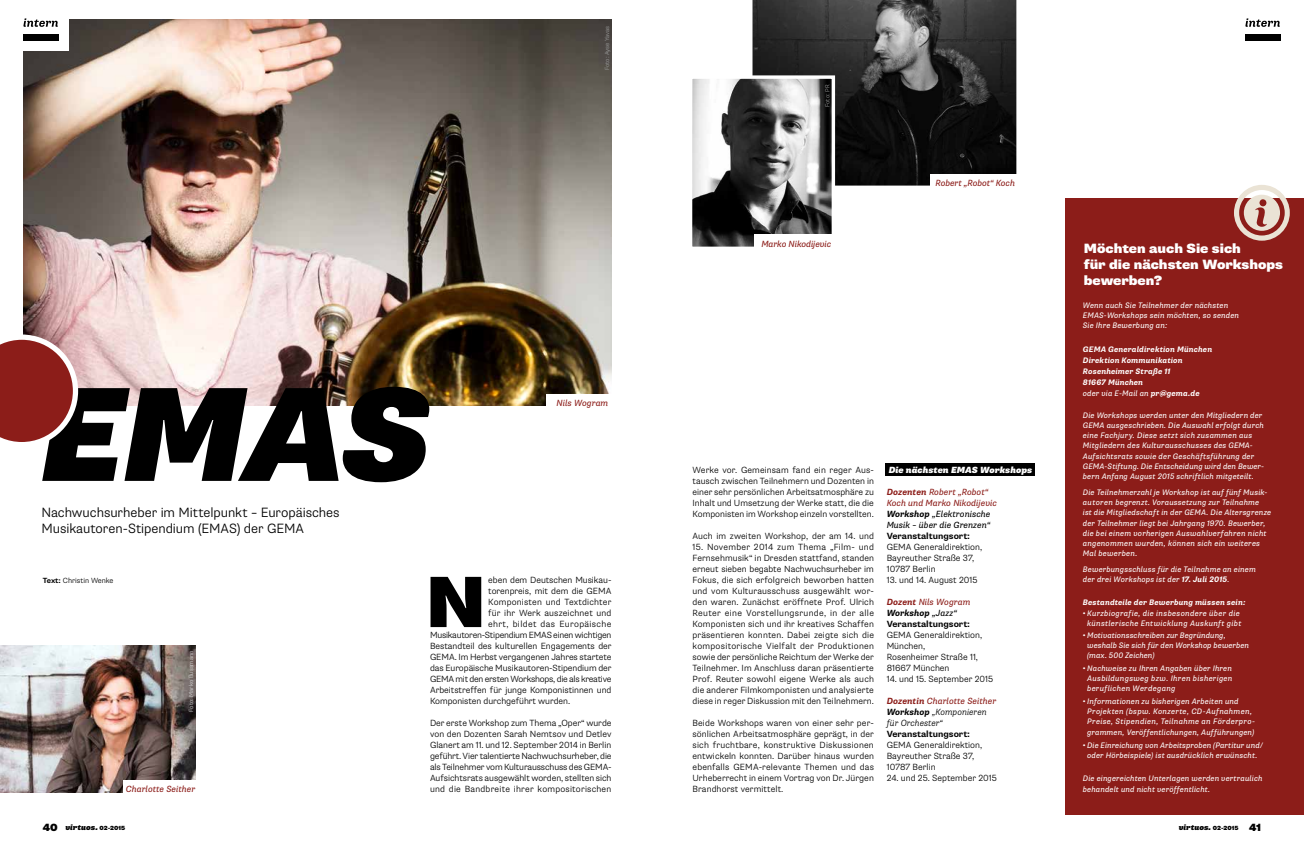
<style>
.page{position:relative;width:1304px;height:842px;background:#fff}
.page>*{position:absolute;margin:0;border:0;box-sizing:border-box;transform-origin:0 0}
.t1{font:900 72.8px "Supria Sans";color:#000}
.t2{font:300 13.5px/16.2px "Supria Sans";letter-spacing:-.005em;color:#000}
.t3{font:900 13.5px/16.2px "Supria Sans";color:#fff}
.t4{font:300 9px/11px "Supria Sans";color:#000;text-align:justify}
.t5{font:italic 9px/11px "Supria Sans";color:#8c1d19}
.t6{font:700 9px/11px "Supria Sans";color:#000}
.t7{font:300 9px "Supria Sans";letter-spacing:-.025em;color:#000}
.t8{font:italic 300 9px/11px "Supria Sans";color:#000}
.t9{font:300 9px "Supria Sans";letter-spacing:.02em;color:#000}
.t10{font:300 9px "Supria Sans";letter-spacing:.04em;color:#000}
.t11{font:italic 900 9px "Supria Sans";color:#fff}
.t12{font:italic 8px/10.1px "Supria Sans";letter-spacing:.015em;color:#fff}
.t13{font:italic 700 8px/11px "Supria Sans";letter-spacing:.01em;color:#fff}
.t14{font:italic 8px/10.1px "Supria Sans";letter-spacing:.035em;color:#fff;text-align:center}
.t15{font:italic 900 8px "Supria Sans";color:#000}
.t16{font:300 7.5px "Supria Sans";color:#000}
.t17{font:300 6px "Supria Sans";color:#9c9d9d}
.t18{font:300 6px "Supria Sans";color:#cfd0d0}
.s1{font-weight:700}
.s2{font-weight:700;color:#000}
.s3{color:#000}
.s4{font-style:italic;color:#8c1d19}
.s5{font-weight:400;font-style:italic;color:#8c1d19}
.s6{font-style:italic}
.s7{font-weight:400;font-style:italic}
.s8{font-weight:700;color:#8c1d19}
.s9{font-weight:400;color:#8c1d19}
.s10{font-weight:400}
.s11{font-style:normal;font-size:10.5px}
.s12{font-style:normal;font-size:6px}
</style>
<div class="page">
<div style="left:1066px;top:198px;width:238px;height:617px;background:#8c1d19"></div>
<svg style="left:1234px;top:185px;width:56px;height:56px"></svg>
<svg style="left:1245px;top:18px;width:35px;height:9px"></svg>
<div style="left:1245px;top:34px;width:36px;height:7px;background:#000"></div>
<img style="left:23px;top:20px;width:589px;height:386px">
<svg style="left:0;top:334px;width:429px;height:148px"></svg>
<div style="left:13px;top:0;width:56px;height:50px;background:#fff"></div>
<svg style="left:23px;top:18px;width:35px;height:9px"></svg>
<div style="left:23px;top:34px;width:36px;height:7px;background:#000"></div>
<svg style="left:752px;top:0;width:265px;height:186px;background:#2c2c2c"></svg>
<img style="left:0;top:645px;width:196px;height:147px">
<img style="left:693px;top:79px;width:138px;height:167px">
<div style="left:689px;top:75px;width:146px;height:175px;border:3px solid #fff"></div>
<div style="left:886px;top:463px;width:149px;height:13px;background:#000"></div>
<div style="left:547px;top:394px;width:65px;height:12px;background:#fff"></div>
<div style="left:930px;top:175px;width:87px;height:19px;background:#fff"></div>
<div style="left:754px;top:234px;width:82px;height:20px;background:#fff"></div>
<div style="left:123px;top:780px;width:74px;height:19px;background:#fff"></div>
<h2 class="t2" style="left:41px;top:504px;width:300px">Nachwuchsurheber im Mittelpunkt – Europäisches<br>Musikautoren-Stipendium (EMAS) der GEMA</h2>
<p class="t16" style="left:43px;top:576px;width:72px"><span class="s1">Text:</span> Christin Wenke</p>
<p class="t18" style="left:188px;top:712px;width:63px;rotate:-90deg">Foto: Marko Bussmann</p>
<p class="t5" style="left:126px;top:784px;width:71px">Charlotte Seither</p>
<p class="t17" style="left:604px;top:70px;width:46px;rotate:-90deg">Foto: Ayse Yavas</p>
<p class="t5" style="left:557px;top:398px;width:53px">Nils Wogram</p>
<h1 class="t1" style="left:426px;top:557px;width:62px">N</h1>
<p class="t4" style="left:488px;top:575px;width:125px">eben dem Deutschen Musikau-</p>
<p class="t4" style="left:488px;top:586px;width:125px">torenpreis, mit dem die GEMA</p>
<p class="t9" style="left:488px;top:597px;width:125px">Komponisten und Textdichter</p>
<p class="t4" style="left:488px;top:608px;width:125px">für ihr Werk auszeichnet und</p>
<p class="t10" style="left:488px;top:619px;width:125px">ehrt, bildet das Europäische</p>
<p class="t7" style="left:430px;top:630px;width:183px">Musikautoren-Stipendium EMAS einen wichtigen</p>
<p class="t4" style="left:430px;top:641px;width:183px">Bestandteil des kulturellen Engagements der</p>
<p class="t4" style="left:430px;top:652px;width:183px">GEMA. Im Herbst vergangenen Jahres startete</p>
<p class="t4" style="left:430px;top:663px;width:183px">das Europäische Musikautoren-Stipendium der</p>
<p class="t7" style="left:430px;top:674px;width:183px">GEMA mit den ersten Workshops, die als kreative</p>
<p class="t4" style="left:430px;top:685px;width:183px">Arbeitstreffen für junge Komponistinnen und</p>
<p class="t4" style="left:430px;top:696px;width:142px">Komponisten durchgeführt wurden.</p>
<p class="t4" style="left:430px;top:718px;width:183px">Der erste Workshop zum Thema „Oper“ wurde von den Dozenten Sarah Nemtsov und Detlev Glanert am 11. und 12. September 2014 in Berlin geführt. Vier talentierte Nachwuchsurheber, die als Teilnehmer vom Kulturausschuss des GEMA-Aufsichtsrats ausgewählt worden, stellten sich und die Bandbreite ihrer kompositorischen</p>
<p class="t17" style="left:824px;top:107px;width:24px;rotate:-90deg">Foto: PR</p>
<p class="t5" style="left:761px;top:238px;width:71px">Marko Nikodijevic</p>
<p class="t5" style="left:936px;top:177px;width:81px">Robert „Robot“ Koch</p>
<p class="t4" style="left:693px;top:465px;width:183px">Werke vor. Gemeinsam fand ein reger Aus&shy;tausch zwischen Teilnehmern und Dozenten in einer sehr persönlichen Arbeitsatmosphäre zu Inhalt und Umsetzung der Werke statt, die die Komponisten im Workshop einzeln vorstellten.</p>
<p class="t4" style="left:693px;top:531px;width:183px">Auch im zweiten Workshop, der am 14. und</p>
<p class="t4" style="left:693px;top:542px;width:183px">15. November 2014 zum Thema „Film- und Fernsehmusik“ in Dresden stattfand, standen erneut sieben begabte Nachwuchsurheber im Fokus, die sich erfolgreich beworben hatten und vom Kulturausschuss ausgewählt wor&shy;den waren. Zunächst eröffnete Prof. Ulrich Reuter eine Vorstellungsrunde, in der alle Komponisten sich und ihr kreatives Schaffen präsentieren konnten. Dabei zeigte sich die kompositorische Vielfalt der Produktionen sowie der persönliche Reichtum der Werke der Teilnehmer. Im Anschluss daran präsentierte Prof. Reuter sowohl eigene Werke als auch die anderer Filmkomponisten und analysierte diese in reger Diskussion mit den Teilnehmern.</p>
<p class="t4" style="left:693px;top:717px;width:183px">Beide Workshops waren von einer sehr per&shy;sönlichen Arbeitsatmosphäre geprägt, in der sich fruchtbare, konstruktive Diskussionen entwickeln konnten. Darüber hinaus wurden ebenfalls GEMA-relevante Themen und das Urheberrecht in einem Vortrag von Dr. Jürgen Brandhorst vermittelt.</p>
<p class="t11" style="left:889px;top:464px;width:145px">Die nächsten EMAS Workshops</p>
<p class="t5" style="left:887px;top:487px;width:112px"><span class="s1">Dozenten</span> Robert „Robot“<br>Koch und Marko Nikodijevic<br><span class="s2">Workshop</span> <span class="s3">„Elektronische<br>Musik – über die Grenzen“</span></p>
<p class="t6" style="left:887px;top:531px;width:85px">Veranstaltungsort:</p>
<p class="t4" style="left:887px;top:542px;width:97px;text-align:left">GEMA Generaldirektion,<br>Bayreuther Straße 37,<br>10787 Berlin</p>
<p class="t4" style="left:887px;top:575px;width:92px">13. und 14. August 2015</p>
<p class="t6" style="left:887px;top:597px;width:85px"><span class="s4">Dozent</span> <span class="s5">Nils Wogram<br></span><span class="s6">Workshop</span> <span class="s7">„Jazz“<br></span>Veranstaltungsort:</p>
<p class="t4" style="left:887px;top:630px;width:97px;text-align:left">GEMA Generaldirektion,<br>München,<br>Rosenheimer Straße 11,<br>81667 München</p>
<p class="t4" style="left:887px;top:674px;width:108px">14. und 15. September 2015</p>
<p class="t8" style="left:887px;top:696px;width:111px"><span class="s8">Dozentin</span> <span class="s9">Charlotte Seither<br></span><span class="s1">Workshop</span> „Komponieren für Orchester“</p>
<p class="t6" style="left:887px;top:729px;width:85px">Veranstaltungsort:</p>
<p class="t4" style="left:887px;top:740px;width:97px;text-align:left">GEMA Generaldirektion,<br>Bayreuther Straße 37,<br>10787 Berlin</p>
<p class="t4" style="left:887px;top:773px;width:112px">24. und 25. September 2015</p>
<h2 class="t3" style="left:1084px;top:241px;width:201px">Möchten auch Sie sich<br>für die nächsten Workshops bewerben?</h2>
<p class="t12" style="left:1083px;top:300px;width:158px">Wenn auch Sie Teilnehmer der nächsten<br>EMAS-Workshops sein möchten, so senden<br>Sie Ihre Bewerbung an:</p>
<p class="t13" style="left:1083px;top:344px;width:131px">GEMA Generaldirektion München<br>Direktion Kommunikation<br>Rosenheimer Straße 11<br>81667 München<br><span class="s10">oder via E-Mail an</span> pr@gema.de</p>
<p class="t12" style="left:1083px;top:410px;width:183px">Die Workshops werden unter den Mitgliedern der GEMA ausgeschrieben. Die Auswahl erfolgt durch eine Fachjury. Diese setzt sich zusammen aus Mitgliedern des Kulturausschusses des GEMA-Aufsichtsrats sowie der Geschäftsführung der GEMA-Stiftung. Die Entscheidung wird den Bewer&shy;bern Anfang August 2015 schriftlich mitgeteilt.</p>
<p class="t12" style="left:1083px;top:487px;width:190px">Die Teilnehmerzahl je Workshop ist auf fünf Musik&shy;autoren begrenzt. Voraussetzung zur Teilnahme<br>ist die Mitgliedschaft in der GEMA. Die Altersgrenze der Teilnehmer liegt bei Jahrgang 1970. Bewerber, die bei einem vorherigen Auswahlverfahren nicht angenommen wurden, können sich ein weiteres Mal bewerben.</p>
<p class="t12" style="left:1083px;top:564px;width:174px">Bewerbungsschluss für die Teilnahme an einem der drei Workshops ist der <span class="s1">17. Juli 2015</span>.</p>
<p class="t13" style="left:1083px;top:597px;width:164px">Bestandteile der Bewerbung müssen sein:</p>
<p class="t14" style="left:1083px;top:608px;width:160px">• Kurzbiografie, die insbesondere über die künstlerische Entwicklung Auskunft gibt</p>
<p class="t12" style="left:1087px;top:630px;width:163px;text-indent:-4px">• Motivationsschreiben zur Begründung, weshalb Sie sich für den Workshop bewerben (max. 500 Zeichen)</p>
<p class="t12" style="left:1087px;top:663px;width:147px;text-align:justify;text-indent:-4px">• Nachweise zu Ihren Angaben über Ihren Ausbildungsweg bzw. Ihren bisherigen beruflichen Werdegang</p>
<p class="t12" style="left:1087px;top:696px;width:169px;text-indent:-4px">• Informationen zu bisherigen Arbeiten und Projekten (bspw. Konzerte, CD-Aufnahmen, Preise, Stipendien, Teilnahme an Förderpro&shy;grammen, Veröffentlichungen, Aufführungen)</p>
<p class="t12" style="left:1083px;top:740px;width:182px;text-align:center">• Die Einreichung von Arbeitsproben (Partitur und/ oder Hörbeispiele) ist ausdrücklich erwünscht.</p>
<p class="t12" style="left:1083px;top:773px;width:181px;line-height:11px">Die eingereichten Unterlagen werden vertraulich behandelt und nicht veröffentlicht.</p>
<p class="t15" style="left:43px;top:822px;width:84px"><span class="s11">40</span> virtuos. <span class="s12">02-2015</span></p>
<p class="t15" style="left:1179px;top:822px;width:84px">virtuos. <span class="s12">02-2015</span> <span class="s11">41</span></p>
</div>
